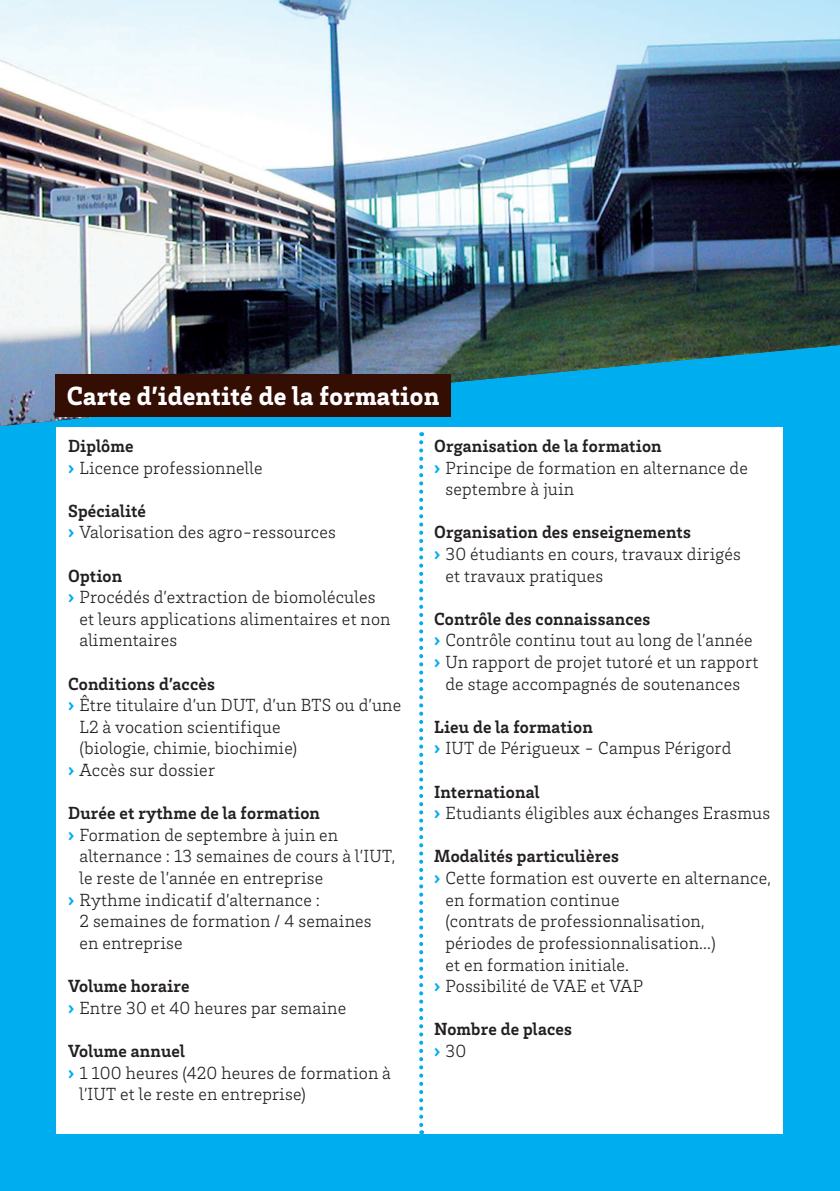
<style>
.page{position:relative;width:840px;height:1191px;background:#fff}
.page>*{position:absolute;margin:0;border:0;box-sizing:border-box;transform-origin:0 0}
._01_Titre_Blanc_13_5{font:900 27px "Brix Slab";letter-spacing:.01em;color:#fff}
.t1{font:300 18px/21.6px "Brix Slab";letter-spacing:.01em;color:#231f20}
._03_SousTitre_Noir_9{font:700 18px "Brix Slab";letter-spacing:.01em;color:#231f20}
.s1{font-weight:900;color:#00aeef}
</style>
<div class="page">
<div style="left:0;top:0;width:839px;height:1191px;background:#00aeef"></div>
<img style="left:0;top:0;width:839px;height:426px">
<div style="left:57px;top:427px;width:725px;height:707px;background:#fff"></div>
<svg style="left:419px;top:442px;width:4px;height:692px"></svg>
<div style="left:55px;top:374px;width:395px;height:42px;background:#340d03"></div>
<p class="_01_Titre_Blanc_13_5" style="left:67px;top:378px;width:374px">Carte d’identité de la formation</p>
<p class="_03_SousTitre_Noir_9" style="left:68px;top:434px;width:67px">Diplôme</p>
<p class="t1" style="left:68px;top:456px;width:196px"><span class="s1">›</span> Licence professionnelle</p>
<p class="_03_SousTitre_Noir_9" style="left:68px;top:499px;width:79px">Spécialité</p>
<p class="t1" style="left:68px;top:521px;width:269px"><span class="s1">›</span> Valorisation des agro-ressources</p>
<p class="_03_SousTitre_Noir_9" style="left:68px;top:564px;width:56px">Option</p>
<p class="t1" style="left:79px;top:585px;width:312px;text-indent:-11px"><span class="s1">›</span> Procédés d’extraction de biomolécules et leurs applications alimentaires et non alimentaires</p>
<p class="_03_SousTitre_Noir_9" style="left:68px;top:672px;width:148px">Conditions d’accès</p>
<p class="t1" style="left:79px;top:693px;width:323px;text-indent:-11px"><span class="s1">›</span> Être titulaire d’un DUT, d’un BTS ou d’une<br>L2 à vocation scientifique<br>(biologie, chimie, biochimie)</p>
<p class="t1" style="left:68px;top:758px;width:148px"><span class="s1">›</span> Accès sur dossier</p>
<p class="_03_SousTitre_Noir_9" style="left:68px;top:801px;width:253px">Durée et rythme de la formation</p>
<p class="t1" style="left:79px;top:823px;width:317px;text-indent:-11px"><span class="s1">›</span> Formation de septembre à juin en alternance : 13 semaines de cours à l’IUT, le reste de l’année en entreprise</p>
<p class="t1" style="left:79px;top:888px;width:293px;text-indent:-11px"><span class="s1">›</span> Rythme indicatif d’alternance :<br>2 semaines de formation / 4 semaines en entreprise</p>
<p class="_03_SousTitre_Noir_9" style="left:68px;top:974px;width:123px">Volume horaire</p>
<p class="t1" style="left:68px;top:996px;width:279px"><span class="s1">›</span> Entre 30 et 40 heures par semaine</p>
<p class="_03_SousTitre_Noir_9" style="left:68px;top:1039px;width:118px">Volume annuel</p>
<p class="t1" style="left:79px;top:1061px;width:313px;text-indent:-11px"><span class="s1">›</span> 1 100 heures (420 heures de formation à l’IUT et le reste en entreprise)</p>
<p class="_03_SousTitre_Noir_9" style="left:434px;top:434px;width:229px">Organisation de la formation</p>
<p class="t1" style="left:445px;top:456px;width:304px;text-indent:-11px"><span class="s1">›</span> Principe de formation en alternance de septembre à juin</p>
<p class="_03_SousTitre_Noir_9" style="left:434px;top:520px;width:258px">Organisation des enseignements</p>
<p class="t1" style="left:445px;top:542px;width:297px;text-indent:-11px"><span class="s1">›</span> 30 étudiants en cours, travaux dirigés et travaux pratiques</p>
<p class="_03_SousTitre_Noir_9" style="left:434px;top:607px;width:217px">Contrôle des connaissances</p>
<p class="t1" style="left:434px;top:629px;width:320px"><span class="s1">›</span> Contrôle continu tout au long de l’année</p>
<p class="t1" style="left:434px;top:650px;width:325px;text-align:center"><span class="s1">›</span> Un rapport de projet tutoré et un rapport de stage accompagnés de soutenances</p>
<p class="_03_SousTitre_Noir_9" style="left:434px;top:715px;width:160px">Lieu de la formation</p>
<p class="t1" style="left:434px;top:737px;width:298px"><span class="s1">›</span> IUT de Périgueux - Campus Périgord</p>
<p class="_03_SousTitre_Noir_9" style="left:434px;top:780px;width:107px">International</p>
<p class="t1" style="left:434px;top:801px;width:337px"><span class="s1">›</span> Etudiants éligibles aux échanges Erasmus</p>
<p class="_03_SousTitre_Noir_9" style="left:434px;top:844px;width:186px">Modalités particulières</p>
<p class="t1" style="left:445px;top:866px;width:327px;text-indent:-11px"><span class="s1">›</span> Cette formation est ouverte en alternance, en formation continue<br>(contrats de professionnalisation, périodes de professionnalisation...)<br>et en formation initiale.</p>
<p class="t1" style="left:434px;top:974px;width:210px"><span class="s1">›</span> Possibilité de VAE et VAP</p>
<p class="_03_SousTitre_Noir_9" style="left:434px;top:1017px;width:139px">Nombre de places</p>
<p class="t1" style="left:434px;top:1039px;width:34px"><span class="s1">›</span> 30</p>
</div>
